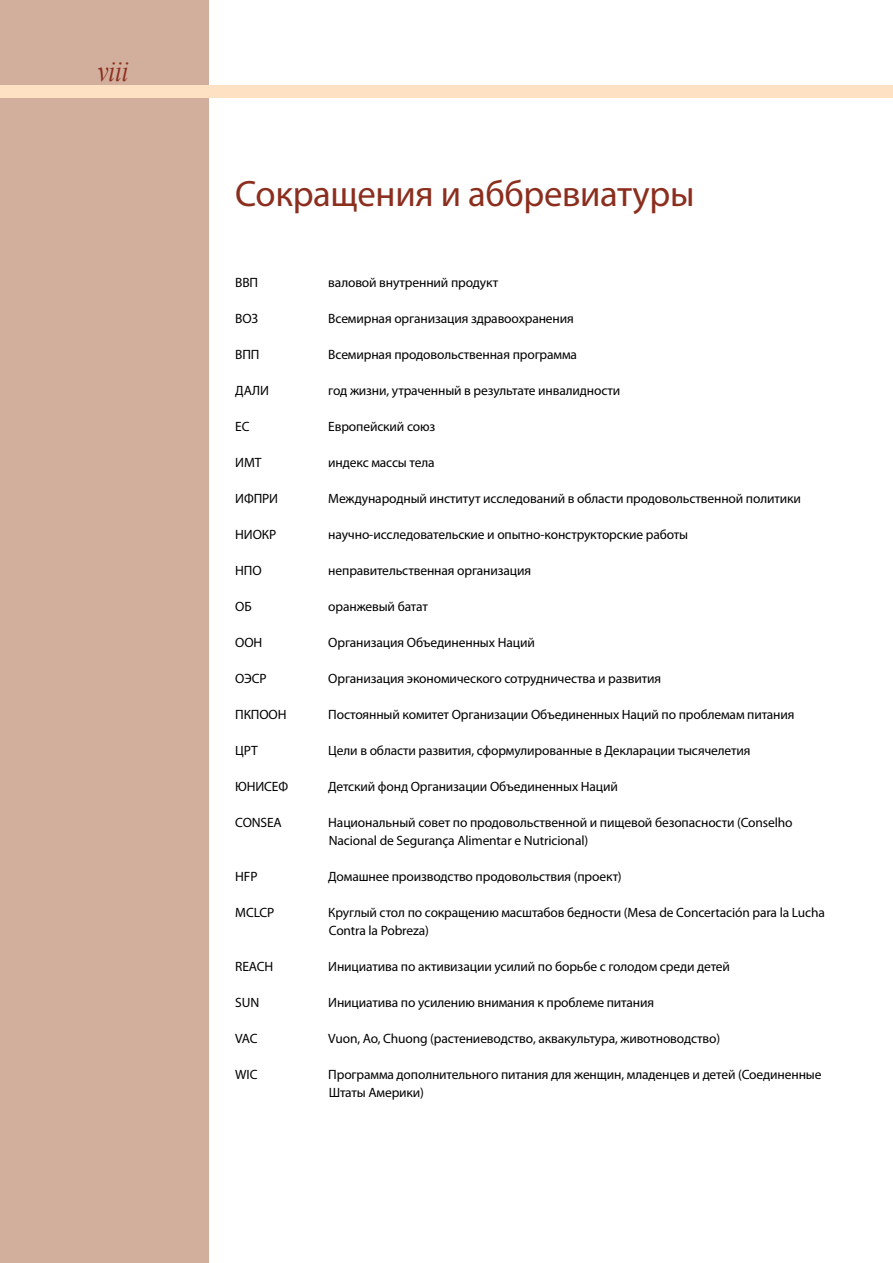
<style>
.page{position:relative;width:893px;height:1263px;background:#fff}
.page>*{position:absolute;margin:0;border:0;box-sizing:border-box;transform-origin:0 0}
.t1{font:36.75px "Myriad Pro";letter-spacing:-.01em;color:#8b2e1e}
.t2{font:italic 30px "Times New Roman";color:#8b2e1e;scale:.8 1}
.t3{font:13.5px/18px "Myriad Pro";letter-spacing:-.01em;color:#000}
</style>
<div class="page">
<div style="left:0;top:0;width:208px;height:1263px;background:#d2ae9d"></div>
<div style="left:0;top:85px;width:893px;height:13px;background:#fee0c3"></div>
<h2 class="t2" style="left:98px;top:51px;width:40px">viii</h2>
<h1 class="t1" style="left:235px;top:171px;width:461px">Сокращения и аббревиатуры</h1>
<p class="t3" style="left:235px;top:273px;width:24px">ВВП</p>
<p class="t3" style="left:328px;top:273px;width:171px">валовой внутренний продукт</p>
<p class="t3" style="left:235px;top:309px;width:24px">ВОЗ</p>
<p class="t3" style="left:328px;top:309px;width:247px">Всемирная организация здравоохранения</p>
<p class="t3" style="left:235px;top:345px;width:26px">ВПП</p>
<p class="t3" style="left:328px;top:345px;width:250px">Всемирная продовольственная программа</p>
<p class="t3" style="left:235px;top:381px;width:16px">ДАЛИ</p>
<p class="t3" style="left:328px;top:381px;width:294px">год жизни, утраченный в результате инвалидности</p>
<p class="t3" style="left:235px;top:417px;width:17px">ЕС Е</p>
<p class="t3" style="left:335px;top:417px;width:102px">вропейский союз</p>
<p class="t3" style="left:235px;top:453px;width:28px">ИМТ</p>
<p class="t3" style="left:328px;top:453px;width:108px">индекс массы тела</p>
<p class="t3" style="left:235px;top:489px;width:42px">ИФПРИ</p>
<p class="t3" style="left:328px;top:489px;width:474px">Международный институт исследований в области продовольственной политики</p>
<p class="t3" style="left:235px;top:525px;width:42px">НИОКР</p>
<p class="t3" style="left:328px;top:525px;width:361px">научно-исследовательские и опытно-конструкторские работы</p>
<p class="t3" style="left:235px;top:561px;width:28px">НПО</p>
<p class="t3" style="left:328px;top:561px;width:205px">неправительственная организация</p>
<p class="t3" style="left:235px;top:597px;width:16px">ОБ</p>
<p class="t3" style="left:328px;top:597px;width:101px">оранжевый батат</p>
<p class="t3" style="left:235px;top:633px;width:29px">ООН</p>
<p class="t3" style="left:328px;top:633px;width:208px">Организация Объединенных Наций</p>
<p class="t3" style="left:235px;top:669px;width:33px">ОЭСР</p>
<p class="t3" style="left:328px;top:669px;width:334px">Организация экономического сотрудничества и развития</p>
<p class="t3" style="left:235px;top:705px;width:53px">ПКПООН</p>
<p class="t3" style="left:328px;top:705px;width:468px">Постоянный комитет Организации Объединенных Наций по проблемам питания</p>
<p class="t3" style="left:235px;top:741px;width:65px">ЦРТ Ц</p>
<p class="t3" style="left:337px;top:741px;width:415px">ели в области развития, сформулированные в Декларации тысячелетия</p>
<p class="t3" style="left:235px;top:777px;width:54px">ЮНИСЕФ</p>
<p class="t3" style="left:328px;top:777px;width:291px">Детский фонд Организации Объединенных Наций</p>
<p class="t3" style="left:235px;top:813px;width:48px">CONSEA</p>
<p class="t3" style="left:328px;top:813px;width:466px">Национальный совет по продовольственной и пищевой безопасности (Conselho<br>Nacional de Segurança Alimentar e Nutricional)</p>
<p class="t3" style="left:235px;top:867px;width:24px">HFP</p>
<p class="t3" style="left:328px;top:867px;width:295px">Домашнее производство продовольствия (проект)</p>
<p class="t3" style="left:235px;top:903px;width:41px">MCLCP</p>
<p class="t3" style="left:328px;top:903px;width:498px">Круглый стол по сокращению масштабов бедности (Mesa de Concertación para la Lucha<br>Contra la Pobreza)</p>
<p class="t3" style="left:235px;top:957px;width:72px">REACH И</p>
<p class="t3" style="left:337px;top:957px;width:394px">нициатива по активизации усилий по борьбе с голодом среди детей</p>
<p class="t3" style="left:235px;top:993px;width:65px">SUN И</p>
<p class="t3" style="left:337px;top:993px;width:319px">нициатива по усилению внимания к проблеме питания</p>
<p class="t3" style="left:235px;top:1029px;width:24px">VAC</p>
<p class="t3" style="left:328px;top:1029px;width:393px">Vuon, Ao, Chuong (растениеводство, аквакультура, животноводство)</p>
<p class="t3" style="left:235px;top:1065px;width:24px">WIC</p>
<p class="t3" style="left:328px;top:1065px;width:495px">Программа дополнительного питания для женщин, младенцев и детей (Соединенные<br>Штаты Америки)</p>
</div>
